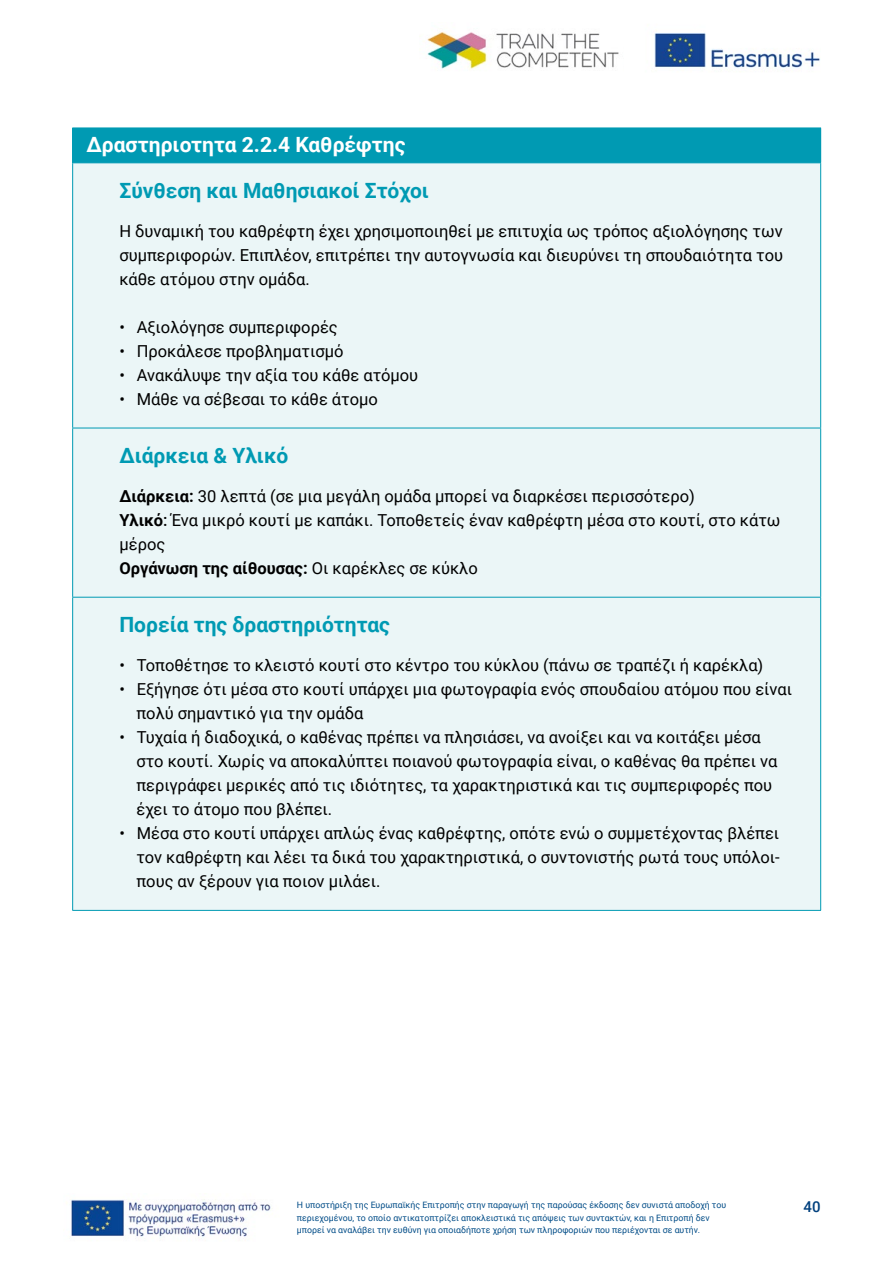
<style>
.page{position:relative;width:893px;height:1263px;background:#fff}
.page>*{position:absolute;margin:0;border:0;box-sizing:border-box;transform-origin:0 0}
.table-shl{font:700 21px "Roboto";color:#009ab3}
.table-hl{font:700 21px "Roboto";color:#fff}
.copy{font:16.5px/24px "Roboto";color:#000}
.t1{font:700 16.5px "Roboto";color:#000}
.t2{font:500 15px "Roboto";color:#00407d}
.t3{font:8.85px/12.8px "Roboto";color:#004c87}
.s1{font-weight:700}
.s2{font-weight:500}
.s3{font-weight:400}
</style>
<div class="page">
<img style="left:427px;top:32px;width:192px;height:37px">
<img style="left:654px;top:33px;width:166px;height:36px">
<img style="left:71px;top:1199px;width:200px;height:39px">
<div style="left:73px;top:128px;width:748px;height:35px;background:#009ab3"></div>
<div style="left:73px;top:163px;width:747px;height:747px;background:#ebf6f7"></div>
<hr style="left:72px;top:128px;width:1px;height:34px;background:#009ab3">
<hr style="left:72px;top:162px;width:749px;height:1px;background:#009ab3">
<hr style="left:72px;top:163px;width:1px;height:265px;background:#009ab3">
<hr style="left:820px;top:163px;width:1px;height:265px;background:#009ab3">
<hr style="left:72px;top:428px;width:749px;height:1px;background:#009ab3">
<hr style="left:72px;top:428px;width:1px;height:169px;background:#009ab3">
<hr style="left:820px;top:428px;width:1px;height:169px;background:#009ab3">
<hr style="left:72px;top:597px;width:749px;height:1px;background:#009ab3">
<hr style="left:72px;top:597px;width:1px;height:313px;background:#009ab3">
<hr style="left:820px;top:597px;width:1px;height:313px;background:#009ab3">
<hr style="left:72px;top:910px;width:749px;height:1px;background:#009ab3">
<p class="table-hl" style="left:87px;top:130px;width:320px">Δραστηριοτητα 2.2.4 Καθρέφτης</p>
<p class="table-shl" style="left:119px;top:176px;width:311px">Σύνθεση και Μαθησιακοί Στόχοι</p>
<p class="copy" style="left:119px;top:218px;width:665px;text-align:justify">Η δυναμική του καθρέφτη έχει χρησιμοποιηθεί με επιτυχία ως τρόπος αξιολόγησης των συμπεριφορών. Επιπλέον, επιτρέπει την αυτογνωσία και διευρύνει τη σπουδαιότητα του κάθε ατόμου στην ομάδα.</p>
<p class="copy" style="left:119px;top:314px;width:220px">• Αξιολόγησε συμπεριφορές</p>
<p class="copy" style="left:119px;top:338px;width:226px">• Προκάλεσε προβληματισμό</p>
<p class="copy" style="left:119px;top:362px;width:300px">• Ανακάλυψε την αξία του κάθε ατόμου</p>
<p class="copy" style="left:119px;top:386px;width:260px">• Μάθε να σέβεσαι το κάθε άτομο</p>
<p class="table-shl" style="left:119px;top:441px;width:170px">Διάρκεια &amp; Υλικό</p>
<p class="copy" style="left:119px;top:483px;width:577px"><span class="s1">Διάρκεια:</span> 30 λεπτά (σε μια μεγάλη ομάδα μπορεί να διαρκέσει περισσότερο)</p>
<p class="copy" style="left:119px;top:507px;width:663px"><span class="s1">Υλικό</span><span class="s2">:</span> Ένα μικρό κουτί με καπάκι. Τοποθετείς έναν καθρέφτη μέσα στο κουτί, στο κάτω μέρος</p>
<p class="t1" style="left:119px;top:556px;width:360px">Οργάνωση της αίθουσας: <span class="s3">Οι καρέκλες σε κύκλο</span></p>
<p class="table-shl" style="left:119px;top:610px;width:272px">Πορεία της δραστηριότητας</p>
<p class="copy" style="left:119px;top:652px;width:645px">• Τοποθέτησε το κλειστό κουτί στο κέντρο του κύκλου (πάνω σε τραπέζι ή καρέκλα)</p>
<p class="copy" style="left:136px;top:676px;width:657px;text-indent:-17px">• Εξήγησε ότι μέσα στο κουτί υπάρχει μια φωτογραφία ενός σπουδαίου ατόμου που είναι πολύ σημαντικό για την ομάδα</p>
<p class="copy" style="left:136px;top:724px;width:642px;text-indent:-17px">• Τυχαία ή διαδοχικά, ο καθένας πρέπει να πλησιάσει, να ανοίξει και να κοιτάξει μέσα στο κουτί. Χωρίς να αποκαλύπτει ποιανού φωτογραφία είναι, ο καθένας θα πρέπει να περιγράφει μερικές από τις ιδιότητες, τα χαρακτηριστικά και τις συμπεριφορές που έχει το άτομο που βλέπει.</p>
<p class="copy" style="left:136px;top:820px;width:645px;text-align:justify;text-indent:-17px">• Μέσα στο κουτί υπάρχει απλώς ένας καθρέφτης, οπότε ενώ ο συμμετέχοντας βλέπει τον καθρέφτη και λέει τα δικά του χαρακτηριστικά, ο συντονιστής ρωτά τους υπόλοι&shy;πους αν ξέρουν για ποιον μιλάει.</p>
<p class="t3" style="left:297px;top:1198px;width:431px">Η υποστήριξη της Ευρωπαϊκής Επιτροπής στην παραγωγή της παρούσας έκδοσης δεν συνιστά αποδοχή του περιεχομένου, το οποίο αντικατοπτρίζει αποκλειστικά τις απόψεις των συντακτών, και η Επιτροπή δεν μπορεί να αναλάβει την ευθύνη για οποιαδήποτε χρήση των πληροφοριών που περιέχονται σε αυτήν.</p>
<p class="t2" style="left:804px;top:1196px;width:19px">40</p>
</div>
